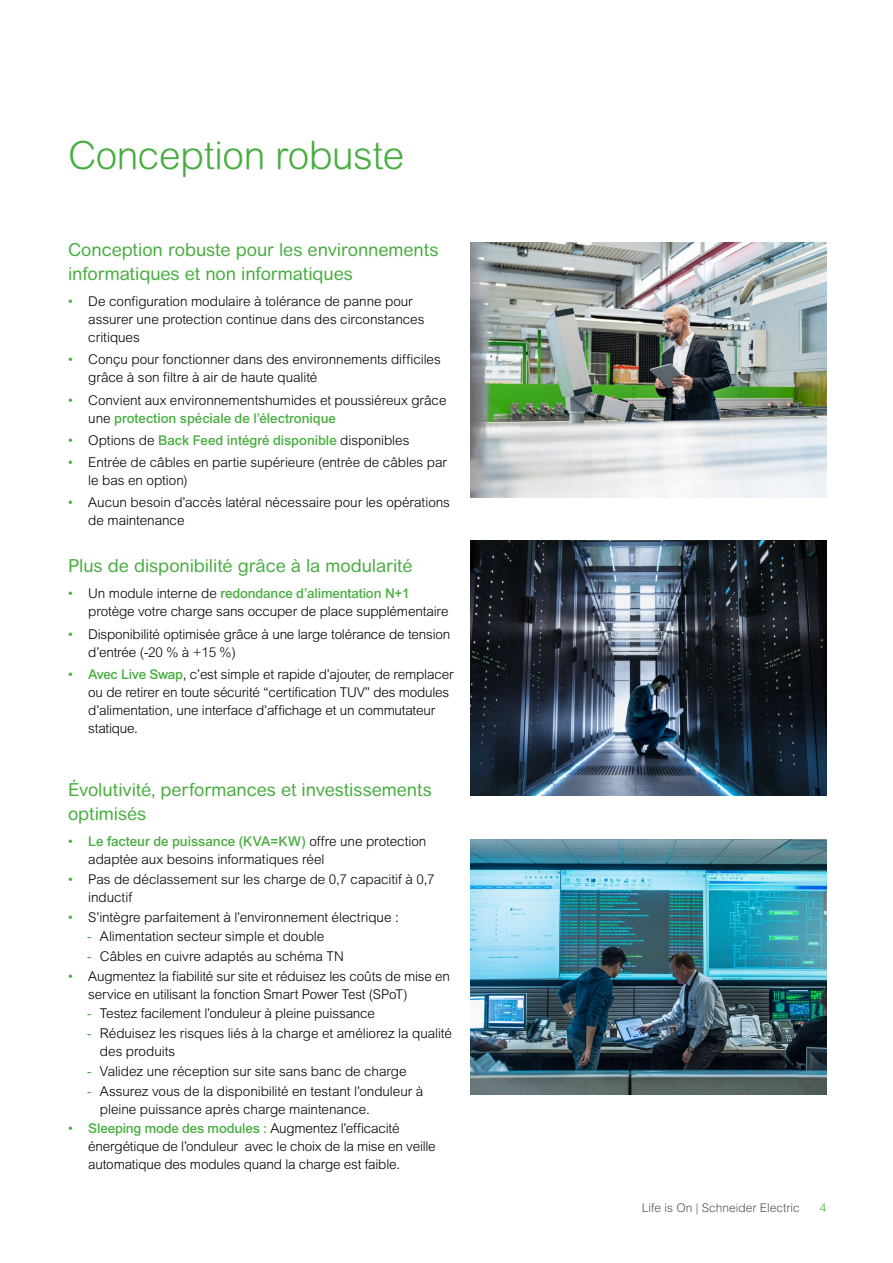
<style>
.page{position:relative;width:893px;height:1263px;background:#fff}
.page>*{position:absolute;margin:0;border:0;box-sizing:border-box;transform-origin:0 0}
.t1{font:300 39px "Arial Rounded MT Pro";letter-spacing:-.01em;color:#48ad40}
.t2{font:18px/24px "Arial Rounded MT Pro";letter-spacing:-.005em;color:#48ad40}
.t3{font:300 13.5px/18px "Arial MT Pro";letter-spacing:-.01em;color:#000}
.t4{font:500 13.5px "Arial MT Pro";color:#48ad40}
.t5{font:300 12px "Arial MT Pro";color:#505456}
.t6{font:300 12px "Arial MT Pro";color:#48ad40}
.s1{font-family:"Arial Rounded MT Pro";font-weight:400;color:#48ad40}
.s2{font-weight:500;color:#48ad40}
.s3{font-family:"Arial Rounded MT Pro";font-weight:400}
.s4{font-weight:300;color:#000}
</style>
<div class="page">
<img style="left:471px;top:242px;width:355px;height:255px">
<img style="left:471px;top:541px;width:355px;height:255px">
<img style="left:471px;top:839px;width:355px;height:255px">
<h1 class="t1" style="left:68px;top:133px;width:338px">Conception robuste</h1>
<h2 class="t2" style="left:68px;top:238px;width:372px">Conception robuste pour les environnements informatiques et non informatiques</h2>
<p class="t3" style="left:88px;top:293px;width:338px;text-indent:-20px"><span class="s1">•</span> De configuration modulaire à tolérance de panne pour assurer une protection continue dans des circonstances critiques</p>
<p class="t3" style="left:88px;top:351px;width:354px;text-indent:-20px"><span class="s1">•</span> Conçu pour fonctionner dans des environnements difficiles grâce à son filtre à air de haute qualité</p>
<p class="t3" style="left:88px;top:391px;width:360px;text-indent:-20px"><span class="s1">•</span> Convient aux environnementshumides et poussiéreux grâce une <span class="s2">protection spéciale de l’électronique</span></p>
<p class="t4" style="left:68px;top:432px;width:343px"><span class="s3">•</span> <span class="s4">Options de</span> Back Feed intégré disponible <span class="s4">disponibles</span></p>
<p class="t3" style="left:88px;top:454px;width:360px;text-indent:-20px"><span class="s1">•</span> Entrée de câbles en partie supérieure (entrée de câbles par le bas en option)</p>
<p class="t3" style="left:88px;top:494px;width:363px;text-indent:-20px"><span class="s1">•</span> Aucun besoin d’accès latéral nécessaire pour les opérations de maintenance</p>
<h2 class="t2" style="left:68px;top:554px;width:346px">Plus de disponibilité grâce à la modularité</h2>
<p class="t3" style="left:88px;top:585px;width:362px;text-indent:-20px"><span class="s1">•</span> Un module interne de <span class="s2">redondance d’alimentation N+1 </span>protège votre charge sans occuper de place supplémentaire</p>
<p class="t3" style="left:88px;top:625px;width:364px;text-indent:-20px"><span class="s1">•</span> Disponibilité optimisée grâce à une large tolérance de tension d’entrée (-20 % à +15 %)</p>
<p class="t3" style="left:88px;top:665px;width:367px;text-indent:-20px"><span class="s1">•</span> <span class="s2">Avec Live Swap</span>, c’est simple et rapide d’ajouter, de remplacer ou de retirer en toute sécurité “certification TUV” des modules d’alimentation, une interface d’affichage et un commutateur statique.</p>
<h2 class="t2" style="left:68px;top:778px;width:365px">Évolutivité, performances et investissements optimisés</h2>
<p class="t3" style="left:88px;top:833px;width:340px;text-indent:-20px"><span class="s1">•</span> <span class="s2">Le facteur de puissance (KVA=KW)</span> offre une protection adaptée aux besoins informatiques réel</p>
<p class="t3" style="left:88px;top:870px;width:348px;text-indent:-20px"><span class="s1">•</span> Pas de déclassement sur les charge de 0,7 capacitif à 0,7 inductif</p>
<p class="t3" style="left:68px;top:908px;width:332px"><span class="s1">•</span> S’intègre parfaitement à l’environnement électrique :</p>
<p class="t3" style="left:87px;top:928px;width:239px"><span class="s1">-</span> Alimentation secteur simple et double</p>
<p class="t3" style="left:87px;top:947px;width:258px"><span class="s1">-</span> Câbles en cuivre adaptés au schéma TN</p>
<p class="t3" style="left:88px;top:967px;width:363px;text-indent:-20px"><span class="s1">•</span> Augmentez la fiabilité sur site et réduisez les coûts de mise en service en utilisant la fonction Smart Power Test (SPoT)</p>
<p class="t3" style="left:87px;top:1005px;width:289px"><span class="s1">-</span> Testez facilement l’onduleur à pleine puissance</p>
<p class="t3" style="left:100px;top:1025px;width:354px;text-indent:-13px"><span class="s1">-</span> Réduisez les risques liés à la charge et améliorez la qualité des produits</p>
<p class="t3" style="left:87px;top:1062px;width:321px"><span class="s1">-</span> Validez une réception sur site sans banc de charge</p>
<p class="t3" style="left:100px;top:1082px;width:325px;text-indent:-13px"><span class="s1">-</span> Assurez vous de la disponibilité en testant l’onduleur à pleine puissance après charge maintenance.</p>
<p class="t3" style="left:88px;top:1120px;width:349px;text-indent:-20px"><span class="s1">•</span> <span class="s2">Sleeping mode des modules :</span> Augmentez l’efficacité énergétique de l’onduleur avec le choix de la mise en veille automatique des modules quand la charge est faible.</p>
<p class="t5" style="left:642px;top:1200px;width:159px">Life is On | Schneider Electric</p>
<p class="t6" style="left:820px;top:1200px;width:8px">4</p>
</div>
